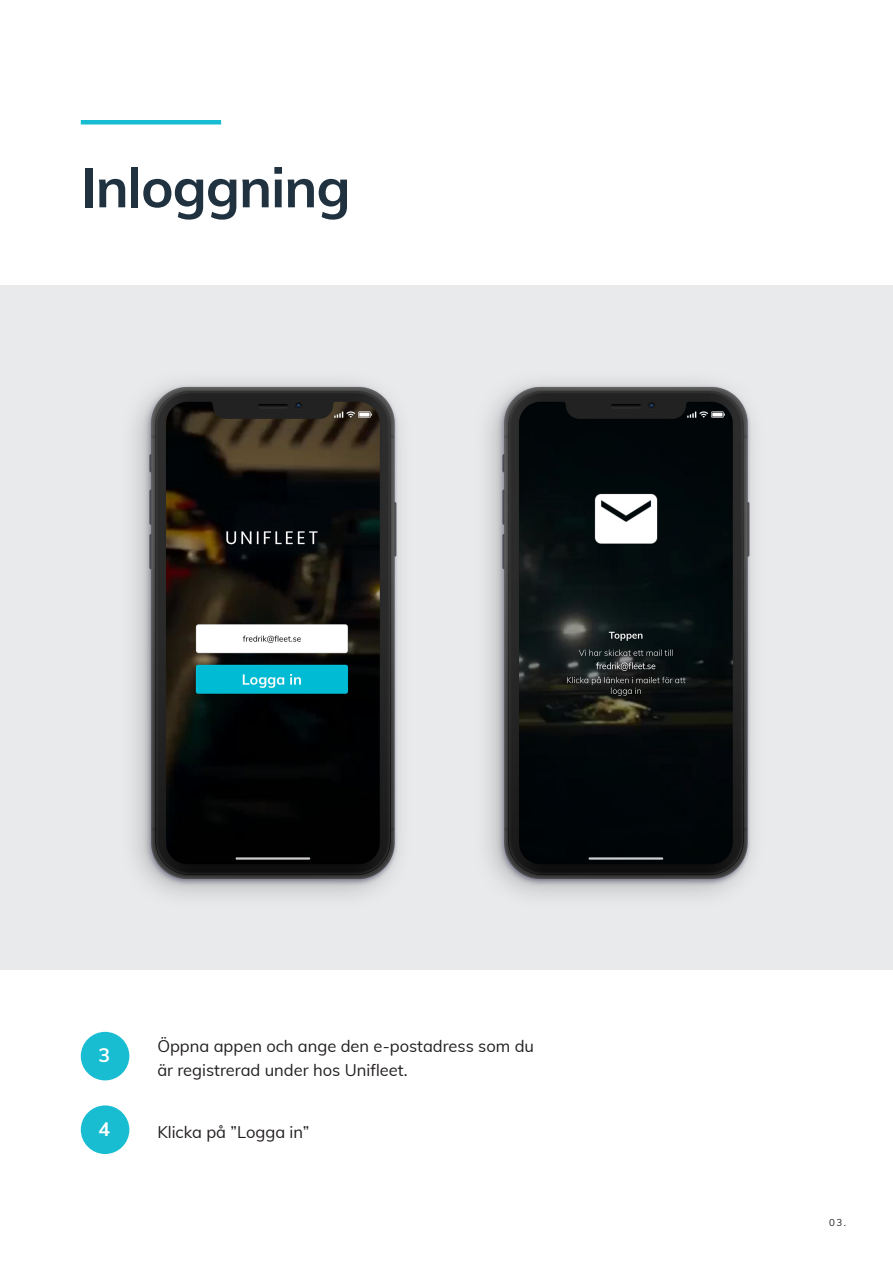
<style>
.page{position:relative;width:893px;height:1263px;background:#fff}
.page>*{position:absolute;margin:0;border:0;box-sizing:border-box;transform-origin:0 0}
.t1{font:700 54.9px "Muli";letter-spacing:-.02em;color:#203240}
.t2{font:700 19.5px "Muli";color:#fff}
.t3{font:16.5px/24px "Muli";color:#231f20}
.t4{font:9.75px "Muli";color:#231f20}
</style>
<div class="page">
<hr style="left:81px;top:120px;width:140px;height:4px;background:#18bdd2">
<div style="left:0;top:285px;width:893px;height:684px;background:#e9eaeb"></div>
<img style="left:134px;top:382px;width:265px;height:514px">
<img style="left:487px;top:382px;width:265px;height:514px">
<div style="left:81px;top:1032px;width:48px;height:48px;background:#18bdd2;border-radius:50%"></div>
<div style="left:81px;top:1105px;width:48px;height:49px;background:#18bdd2;border-radius:50%"></div>
<p class="t1" style="left:81px;top:147px;width:271px">Inloggning</p>
<p class="t2" style="left:99px;top:1041px;width:13px">3</p>
<p class="t2" style="left:99px;top:1115px;width:13px">4</p>
<p class="t3" style="left:157px;top:1034px;width:378px">Öppna appen och ange den e-postadress som du är registrerad under hos Unifleet.</p>
<p class="t3" style="left:157px;top:1119px;width:154px">Klicka på ”Logga in”</p>
<p class="t4" style="left:829px;top:1216px;width:19px">03.</p>
</div>
